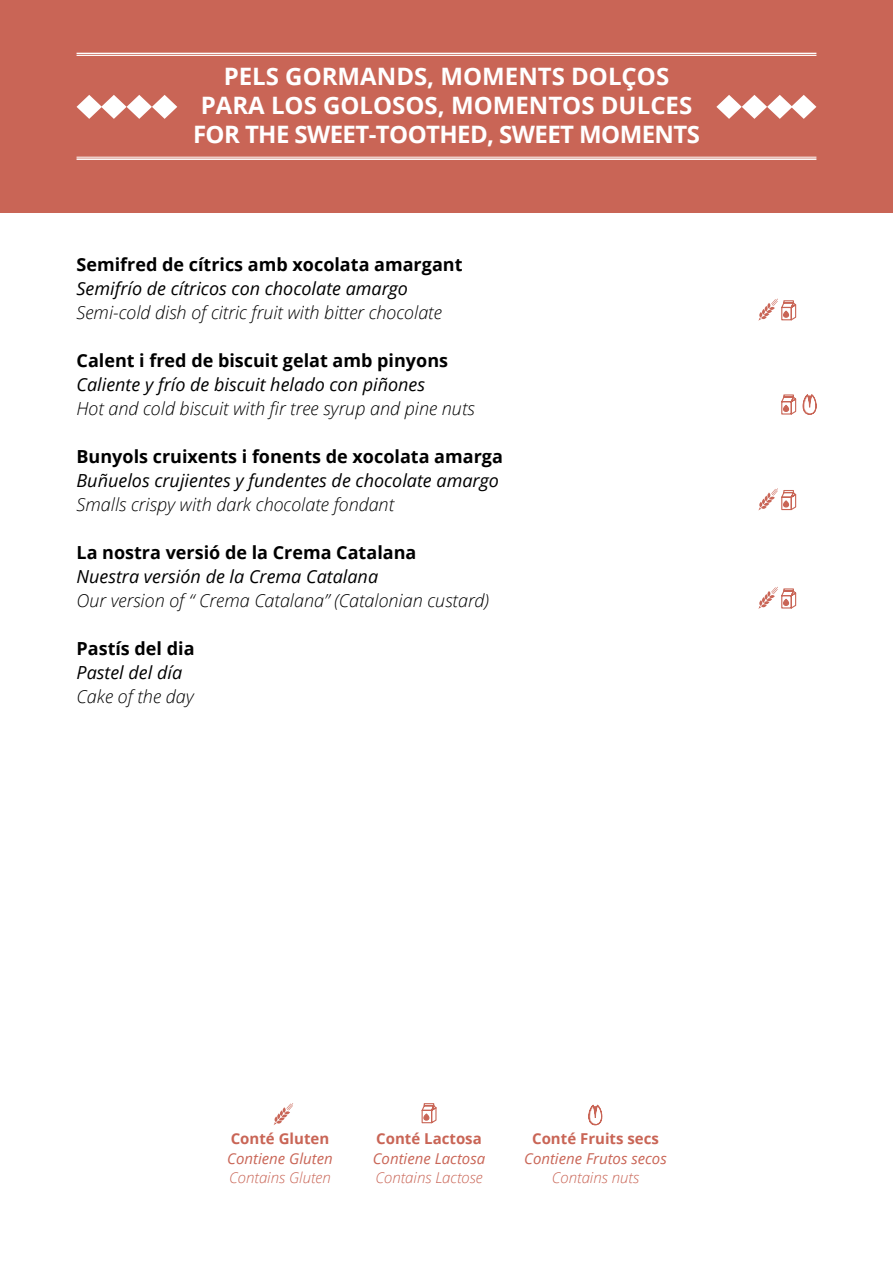
<style>
.page{position:relative;width:893px;height:1263px;background:#fff}
.page>*{position:absolute;margin:0;border:0;box-sizing:border-box;transform-origin:0 0}
.t1{font:700 24px/28.8px "Open Sans";color:#fff;text-align:center}
.t2{font:italic 300 18px "Open Sans";color:#000}
.t3{font:italic 18px "Open Sans";color:#000}
.t4{font:700 18px "Open Sans";color:#000}
.t5{font:italic 15px "Open Sans";color:#c96556}
.t6{font:italic 300 15px "Open Sans";color:#c96556}
.t7{font:700 15px "Open Sans";color:#c96556}
</style>
<div class="page">
<div style="left:0;top:0;width:893px;height:213px;background:#c96556"></div>
<hr style="left:77px;top:157px;width:739px;height:1px;background:#fff">
<hr style="left:77px;top:158px;width:739px;height:2px;background:#fff">
<hr style="left:77px;top:55px;width:739px;height:1px;background:#fff">
<hr style="left:77px;top:53px;width:739px;height:1px;background:#fff">
<svg style="left:758px;top:299px;width:39px;height:22px"></svg>
<div style="left:783px;top:311px;width:6px;height:7px;border:1px solid #c96556;border-radius:2px"></div>
<svg style="left:781px;top:394px;width:36px;height:21px"></svg>
<div style="left:783px;top:405px;width:6px;height:7px;border:1px solid #c96556;border-radius:2px"></div>
<svg style="left:758px;top:489px;width:39px;height:22px"></svg>
<div style="left:783px;top:500px;width:6px;height:7px;border:1px solid #c96556;border-radius:2px"></div>
<svg style="left:758px;top:587px;width:39px;height:22px"></svg>
<div style="left:783px;top:599px;width:6px;height:7px;border:1px solid #c96556;border-radius:2px"></div>
<svg style="left:274px;top:1103px;width:19px;height:22px"></svg>
<svg style="left:421px;top:1103px;width:16px;height:21px"></svg>
<div style="left:423px;top:1113px;width:6px;height:8px;border:1px solid #c96556;border-radius:2px"></div>
<svg style="left:588px;top:1104px;width:15px;height:21px"></svg>
<svg style="left:77px;top:95px;width:100px;height:24px"></svg>
<svg style="left:716px;top:95px;width:100px;height:24px"></svg>
<h1 class="t1" style="left:193px;top:62px;width:508px">pels gormands, moments dolços para los golosos, momentos dulces<br>For the sweet-toothed, sweet moments</h1>
<p class="t4" style="left:77px;top:252px;width:387px">Semifred de cítrics amb xocolata amargant</p>
<p class="t3" style="left:77px;top:276px;width:333px">Semifrío de cítricos con chocolate amargo</p>
<p class="t2" style="left:77px;top:300px;width:367px">Semi-cold dish of citric fruit with bitter chocolate</p>
<p class="t4" style="left:77px;top:348px;width:373px">Calent i fred de biscuit gelat amb pinyons</p>
<p class="t3" style="left:77px;top:372px;width:350px">Caliente y frío de biscuit helado con piñones</p>
<p class="t2" style="left:77px;top:396px;width:400px">Hot and cold biscuit with fir tree syrup and pine nuts</p>
<p class="t4" style="left:77px;top:444px;width:428px">Bunyols cruixents i fonents de xocolata amarga</p>
<p class="t3" style="left:77px;top:468px;width:424px">Buñuelos crujientes y fundentes de chocolate amargo</p>
<p class="t2" style="left:77px;top:492px;width:319px">Smalls crispy with dark chocolate fondant</p>
<p class="t4" style="left:77px;top:540px;width:341px">La nostra versió de la Crema Catalana</p>
<p class="t3" style="left:77px;top:564px;width:303px">Nuestra versión de la Crema Catalana</p>
<p class="t2" style="left:77px;top:588px;width:414px">Our version of “ Crema Catalana” (Catalonian custard)</p>
<p class="t4" style="left:77px;top:636px;width:120px">Pastís del dia</p>
<p class="t3" style="left:77px;top:660px;width:107px">Pastel del día</p>
<p class="t2" style="left:77px;top:684px;width:119px">Cake of the day</p>
<p class="t7" style="left:231px;top:1128px;width:100px">Conté Gluten</p>
<p class="t5" style="left:227px;top:1148px;width:107px">Contiene Gluten</p>
<p class="t6" style="left:229px;top:1167px;width:103px">Contains Gluten</p>
<p class="t7" style="left:376px;top:1128px;width:107px">Conté Lactosa</p>
<p class="t5" style="left:373px;top:1148px;width:114px">Contiene Lactosa</p>
<p class="t6" style="left:376px;top:1167px;width:109px">Contains Lactose</p>
<p class="t7" style="left:532px;top:1128px;width:128px">Conté Fruits secs</p>
<p class="t5" style="left:524px;top:1148px;width:144px">Contiene Frutos secos</p>
<p class="t6" style="left:552px;top:1167px;width:89px">Contains nuts</p>
</div>
